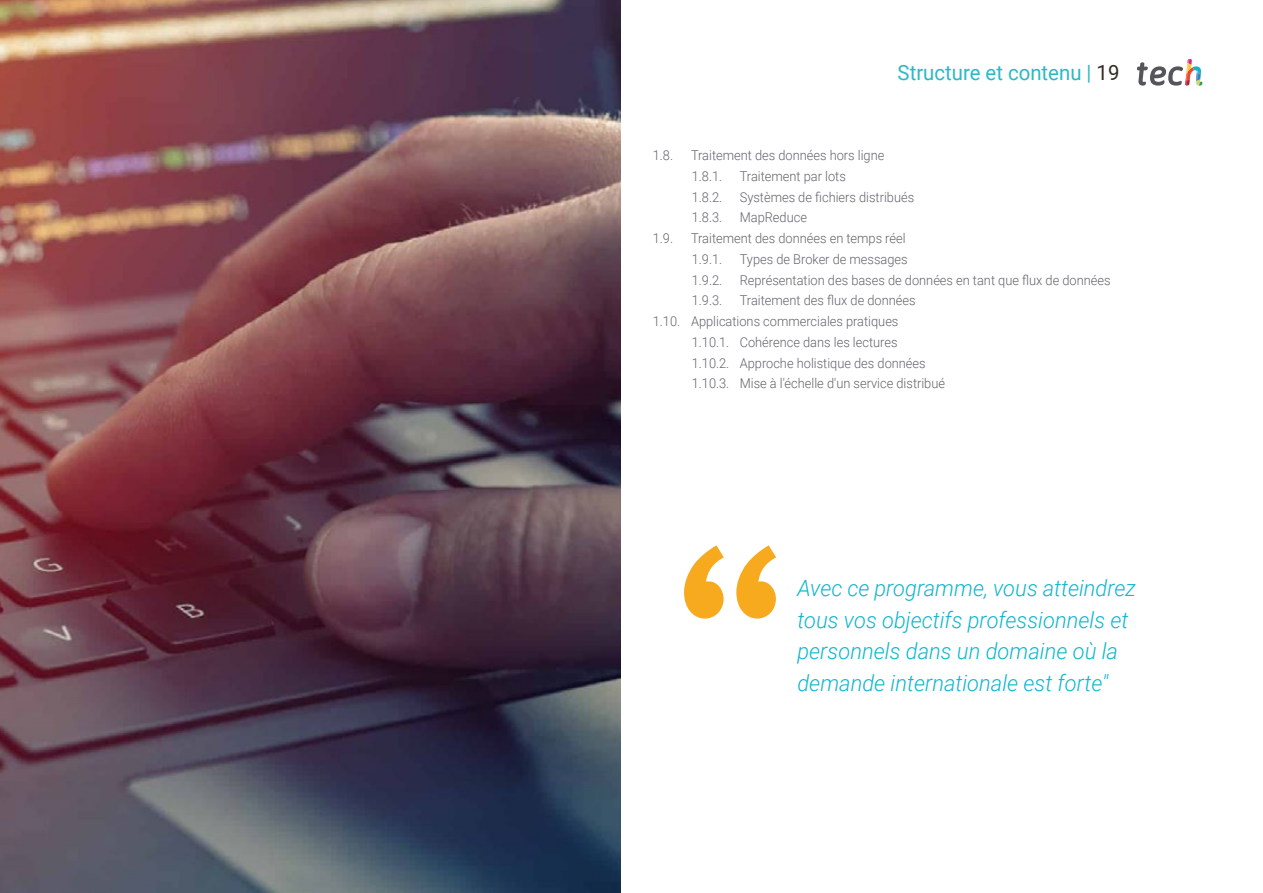
<style>
.page{position:relative;width:1263px;height:893px;background:#fff}
.page>*{position:absolute;margin:0;border:0;box-sizing:border-box;transform-origin:0 0}
.t1{font:italic 300 22.5px/31.5px "Roboto";color:#0fb6cf}
.t2{font:21px "Roboto";color:#2db8c5}
.t3{font:300 13.5px/20.7px "Roboto";color:#61646a;scale:.95 1}
.s1{color:#312e20}
</style>
<div class="page">
<svg style="left:1137px;top:59px;width:65px;height:27px"></svg>
<svg style="left:684px;top:545px;width:92px;height:74px"></svg>
<img style="left:0;top:0;width:621px;height:893px">
<h2 class="t2" style="left:898px;top:57px;width:223px">Structure et contenu | <span class="s1">19</span></h2>
<p class="t3" style="left:653px;top:144px;width:23px">1.8.</p>
<p class="t3" style="left:691px;top:144px;width:205px">Traitement des données hors ligne<br>1.8.1.</p>
<p class="t3" style="left:740px;top:165px;width:113px">Traitement par lots</p>
<p class="t3" style="left:692px;top:186px;width:34px">1.8.2.</p>
<p class="t3" style="left:740px;top:186px;width:185px">Systèmes de fichiers distribués</p>
<p class="t3" style="left:692px;top:207px;width:34px">1.8.3.</p>
<p class="t3" style="left:740px;top:207px;width:72px">MapReduce</p>
<p class="t3" style="left:653px;top:227px;width:23px">1.9.</p>
<p class="t3" style="left:691px;top:227px;width:227px">Traitement des données en temps réel<br>1.9.1.</p>
<p class="t3" style="left:740px;top:248px;width:178px">Types de Broker de messages</p>
<p class="t3" style="left:692px;top:269px;width:34px">1.9.2.</p>
<p class="t3" style="left:740px;top:269px;width:392px">Représentation des bases de données en tant que flux de données</p>
<p class="t3" style="left:692px;top:290px;width:34px">1.9.3.</p>
<p class="t3" style="left:653px;top:290px;width:278px;text-indent:87px">Traitement des flux de données<br>1.10. Applications commerciales pratiques</p>
<p class="t3" style="left:692px;top:331px;width:268px">1.10.1. Cohérence dans les lectures<br>1.10.2. Approche holistique des données<br>1.10.3. Mise à l'échelle d'un service distribué</p>
<h1 class="t1" style="left:797px;top:572px;width:340px">Avec ce programme, vous atteindrez tous vos objectifs professionnels et personnels dans un domaine où la demande internationale est forte"</h1>
</div>
